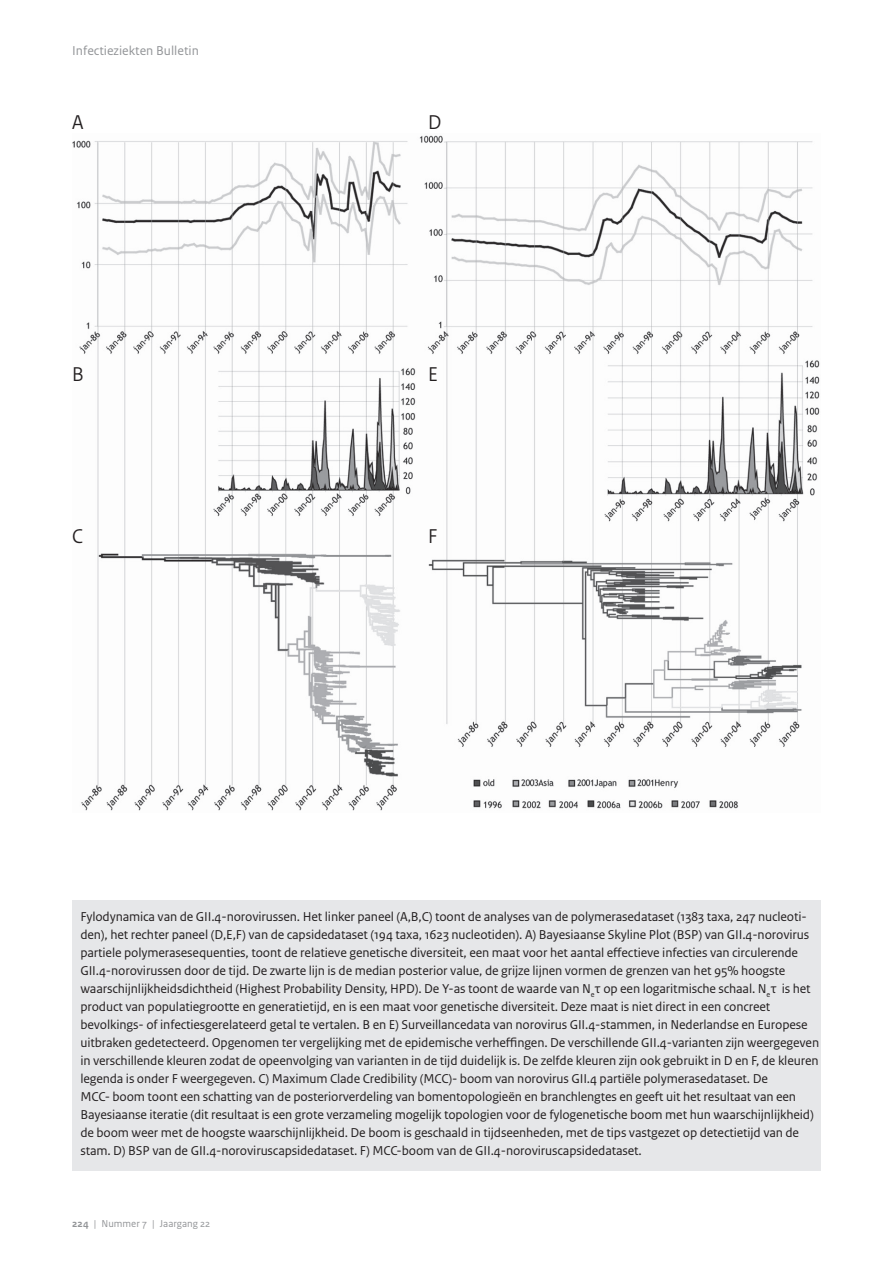
<style>
.page{position:relative;width:893px;height:1263px;background:#fff}
.page>*{position:absolute;margin:0;border:0;box-sizing:border-box;transform-origin:0 0}
.t1{font:21px "Rijksoverheid Sans Heading";color:#231f20}
.t2{font:13.5px/18px "Rijksoverheid Sans Text";letter-spacing:-.01em;color:#231f20}
.t3{font:13.5px "Rijksoverheid Sans Text";color:#939598}
.t4{font:10.5px "Rijksoverheid Sans Text";color:#939598}
.s1{font-weight:700}
</style>
<div class="page">
<img style="left:72px;top:135px;width:748px;height:676px">
<div style="left:72px;top:901px;width:749px;height:270px;background:#e6e7e9"></div>
<p class="t3" style="left:72px;top:43px;width:128px">Infectieziekten Bulletin</p>
<h1 class="t1" style="left:72px;top:110px;width:13px">A</h1>
<h1 class="t1" style="left:428px;top:110px;width:15px">D</h1>
<h1 class="t1" style="left:72px;top:362px;width:13px">B</h1>
<h1 class="t1" style="left:428px;top:362px;width:11px">E</h1>
<h1 class="t1" style="left:72px;top:524px;width:12px">C</h1>
<h1 class="t1" style="left:428px;top:524px;width:11px">F</h1>
<p class="t2" style="left:80px;top:907px;width:740px">Fylodynamica van de GII.4-norovirussen. Het linker paneel (A,B,C) toont de analyses van de polymerasedataset (1383 taxa, 247 nucleoti&shy;den), het rechter paneel (D,E,F) van de capsidedataset (194 taxa, 1623 nucleotiden). A) Bayesiaanse Skyline Plot (BSP) van GII.4-norovirus partiele polymerasesequenties, toont de relatieve genetische diversiteit, een maat voor het aantal effectieve infecties van circulerende GII.4-norovirussen door de tijd. De zwarte lijn is de median posterior value, de grijze lijnen vormen de grenzen van het 95% hoogste waarschijnlijkheidsdichtheid (Highest Probability Density, HPD). De Y-as toont de waarde van N<sub>e</sub>τ op een logaritmische schaal. N<sub>e</sub>τ is het product van populatiegrootte en generatietijd, en is een maat voor genetische diversiteit. Deze maat is niet direct in een concreet bevolkings- of infectiesgerelateerd getal te vertalen. B en E) Surveillancedata van norovirus GII.4-stammen, in Nederlandse en Europese uitbraken gedetecteerd. Opgenomen ter vergelijking met de epidemische verheffingen. De verschillende GII.4-varianten zijn weergegeven in verschillende kleuren zodat de opeenvolging van varianten in de tijd duidelijk is. De zelfde kleuren zijn ook gebruikt in D en F, de kleuren legenda is onder F weergegeven. C) Maximum Clade Credibility (MCC)- boom van norovirus GII.4 partiële polymerasedataset. De<br>MCC- boom toont een schatting van de posteriorverdeling van bomentopologieën en branchlengtes en geeft uit het resultaat van een Bayesiaanse iteratie (dit resultaat is een grote verzameling mogelijk topologien voor de fylogenetische boom met hun waarschijnlijkheid) de boom weer met de hoogste waarschijnlijkheid. De boom is geschaald in tijdseenheden, met de tips vastgezet op detectietijd van de stam. D) BSP van de GII.4-noroviruscapsidedataset. F) MCC-boom van de GII.4-noroviruscapsidedataset.</p>
<p class="t4" style="left:72px;top:1217px;width:140px"><span class="s1">224</span> | Nummer 7 | Jaargang 22</p>
</div>
